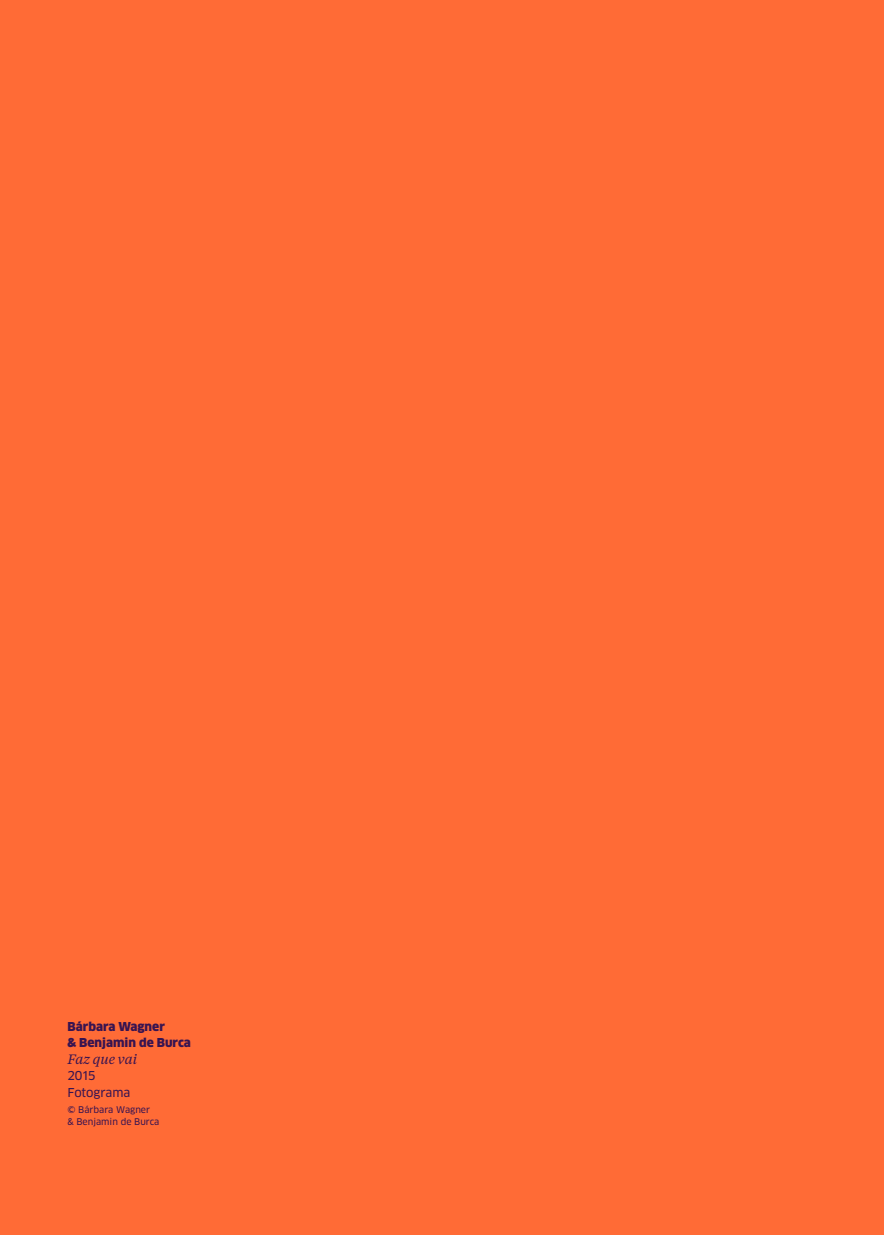
<style>
.page{position:relative;width:884px;height:1235px;background:#fff}
.page>*{position:absolute;margin:0;border:0;box-sizing:border-box;transform-origin:0 0}
.t1{font:italic 13.6px "Tiempos Text";color:#381451}
.t2{font:900 12px/16.4px "Clan OT";color:#381451}
.t3{font:12px/16.4px "Clan OT News";letter-spacing:-.005em;color:#381451}
.t4{font:9px/12px "Clan OT News";color:#381451}
</style>
<div class="page">
<div style="left:0;top:0;width:22px;height:1235px;background:#ff6b36"></div>
<div style="left:22px;top:0;width:861px;height:1235px;background:#ff6b36"></div>
<p class="t2" style="left:67px;top:1018px;width:125px">Bárbara Wagner<br>&amp; Benjamin de Burca</p>
<p class="t1" style="left:67px;top:1050px;width:71px">Faz que vai</p>
<p class="t3" style="left:67px;top:1067px;width:64px">2015<br>Fotograma</p>
<p class="t4" style="left:67px;top:1103px;width:93px">© Bárbara Wagner<br>&amp; Benjamin de Burca</p>
</div>
